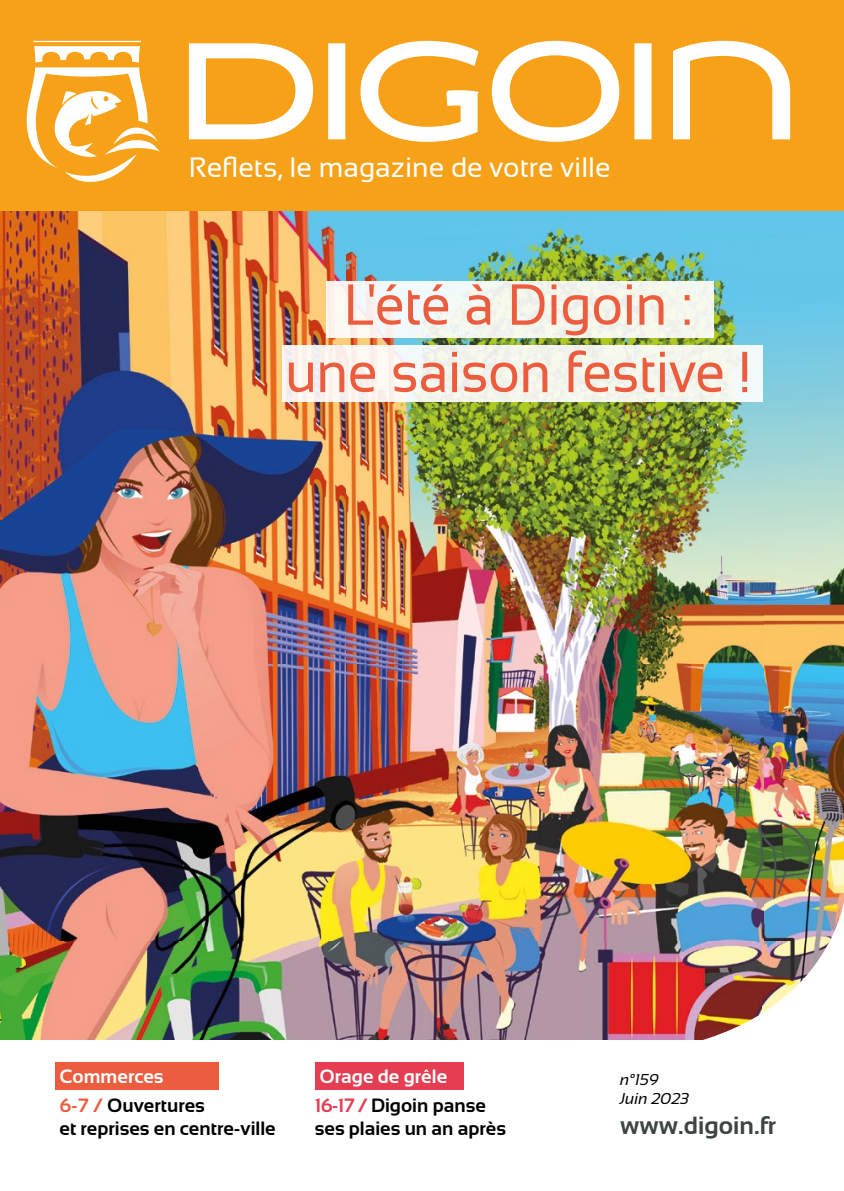
<style>
.page{position:relative;width:844px;height:1191px;background:#fff}
.page>*{position:absolute;margin:0;border:0;box-sizing:border-box;transform-origin:0 0}
.t1{font:57.75px/67.4px "Sansation";letter-spacing:-.01em;color:#eb5d3e;text-align:center;scale:.94 1}
.t2{font:28px "Sansation";color:#fff}
.t3{font:700 24.85px "Sansation";color:#3d4543}
.t4{font:700 19.25px/29.8px "Sansation";color:#000}
.t5{font:700 19.25px/29.8px "Sansation";color:#fff}
.t6{font:italic 15.75px/18.9px "Sansation";color:#000}
.s1{color:#fff}
.s2{color:#eb5d3e}
.s3{color:#e53d51}
.s4{color:#000}
</style>
<div class="page">
<img style="left:0;top:210px;width:843px;height:829px">
<div style="left:0;top:0;width:843px;height:210px;background:#f6a118"></div>
<div style="left:55px;top:1062px;width:163px;height:27px;background:#eb5d3e"></div>
<div style="left:315px;top:1062px;width:148px;height:27px;background:#e53d51"></div>
<img style="left:663px;top:890px;width:180px;height:150px">
<svg style="left:26px;top:41px;width:134px;height:141px"></svg>
<svg style="left:188px;top:43px;width:126px;height:97px"></svg>
<div style="left:328px;top:43px;width:17px;height:96px;background:#fff;border:3px solid #fff"></div>
<svg style="left:491px;top:40px;width:129px;height:102px"></svg>
<div style="left:634px;top:43px;width:17px;height:96px;background:#fff;border:3px solid #fff"></div>
<svg style="left:673px;top:40px;width:118px;height:100px"></svg>
<svg style="left:360px;top:40px;width:119px;height:102px"></svg>
<svg style="left:282px;top:345px;width:480px;height:57px;fill:#f3f5ec"></svg>
<div style="left:326px;top:281px;width:388px;height:57px;background:linear-gradient(to right,#f6f6f5,#f1f5e9)"></div>
<h2 class="t2" style="left:189px;top:152px;width:423px">Reflets, le magazine de votre ville</h2>
<h1 class="t1" style="left:285px;top:271px;width:497px">L'été à Digoin :<br>une saison festive !</h1>
<p class="t4" style="left:59px;top:1061px;width:147px"><span class="s1">Commerces<br></span><span class="s2">6-7 /</span> Ouvertures</p>
<p class="t4" style="left:59px;top:1114px;width:218px">et reprises en centre-ville</p>
<p class="t5" style="left:315px;top:1061px;width:172px">Orage de grêle<br><span class="s3">16-17 /</span> <span class="s4">Digoin panse</span></p>
<p class="t4" style="left:315px;top:1114px;width:193px">ses plaies un an après</p>
<p class="t6" style="left:620px;top:1070px;width:71px">n°159<br>Juin 2023</p>
<p class="t3" style="left:620px;top:1111px;width:157px">www.digoin.fr</p>
</div>
